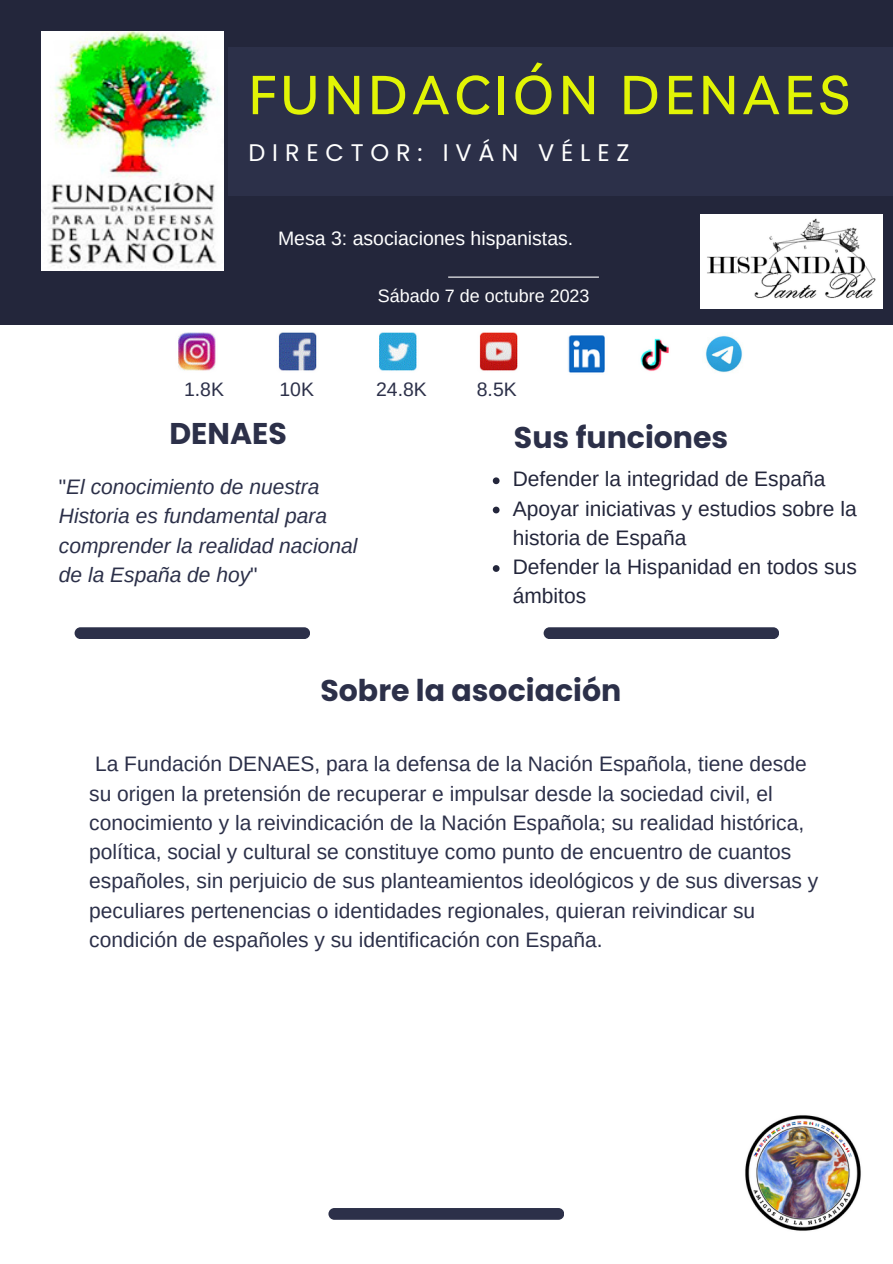
<style>
.page{position:relative;width:893px;height:1264px;background:#fff}
.page>*{position:absolute;margin:0;border:0;box-sizing:border-box;transform-origin:0 0}
.t1{font:500 54px "Livvic";letter-spacing:.085em;color:#e1f405}
.t2{font:700 30px "Poppins";color:#2c3049}
.t3{font:24px "Poppins";letter-spacing:.285em;color:#fff}
.t4{font:21px/29.2px "Arimo";color:#2c3049}
.t5{font:21px/29.2px "Arimo";color:#23263b}
.t6{font:italic 21px/29.2px "Arimo";color:#2c3049}
.t7{font:19.5px "Arimo";color:#fff}
.t8{font:19.5px "Arimo";color:#2c3049}
.t9{font:18px "Arimo";color:#fff}
.s1{font-style:normal}
</style>
<div class="page">
<div style="left:0;top:0;width:892px;height:325px;background:#23263b"></div>
<div style="left:228px;top:47px;width:664px;height:148px;background:#2c3049"></div>
<div style="left:75px;top:627px;width:235px;height:12px;background:#2c3049;border-radius:6px"></div>
<div style="left:328px;top:1207px;width:236px;height:12px;background:#2c3049;border-radius:6px"></div>
<hr style="left:448px;top:276px;width:151px;height:2px;background:#fff">
<div style="left:543px;top:627px;width:236px;height:12px;background:#2c3049;border-radius:6px"></div>
<img style="left:41px;top:31px;width:182px;height:239px">
<svg style="left:493px;top:477px;width:6px;height:7px"></svg>
<svg style="left:493px;top:506px;width:6px;height:7px"></svg>
<svg style="left:493px;top:565px;width:6px;height:7px"></svg>
<img style="left:178px;top:332px;width:491px;height:41px">
<img style="left:705px;top:335px;width:38px;height:37px">
<img style="left:700px;top:215px;width:182px;height:93px">
<img style="left:745px;top:1115px;width:116px;height:116px">
<p class="t1" style="left:248px;top:60px;width:602px">FUNDACIÓN DENAES</p>
<p class="t3" style="left:248px;top:136px;width:382px">DIRECTOR: IVÁN VÉLEZ</p>
<p class="t7" style="left:278px;top:227px;width:297px">Mesa 3: asociaciones hispanistas.</p>
<p class="t9" style="left:378px;top:286px;width:213px">Sábado 7 de octubre 2023</p>
<p class="t8" style="left:184px;top:379px;width:41px">1.8K</p>
<p class="t8" style="left:279px;top:379px;width:36px">10K</p>
<p class="t8" style="left:376px;top:379px;width:52px">24.8K</p>
<p class="t8" style="left:477px;top:379px;width:41px">8.5K</p>
<p class="t2" style="left:169px;top:412px;width:119px">DENAES</p>
<p class="t6" style="left:59px;top:472px;width:300px"><span class="s1">"</span>El conocimiento de nuestra<br>Historia es fundamental para comprender la realidad nacional de la España de hoy<span class="s1">"</span></p>
<p class="t2" style="left:514px;top:416px;width:216px">Sus funciones</p>
<p class="t5" style="left:512px;top:464px;width:314px">Defender la integridad de España</p>
<p class="t5" style="left:512px;top:493px;width:345px">Apoyar iniciativas y estudios sobre la historia de España</p>
<p class="t5" style="left:512px;top:552px;width:345px">Defender la Hispanidad en todos sus ámbitos</p>
<p class="t2" style="left:320px;top:669px;width:302px">Sobre la asociación</p>
<p class="t4" style="left:89px;top:749px;width:730px">La Fundación DENAES, para la defensa de la Nación Española, tiene desde su origen la pretensión de recuperar e impulsar desde la sociedad civil, el conocimiento y la reivindicación de la Nación Española; su realidad histórica, política, social y cultural se constituye como punto de encuentro de cuantos españoles, sin perjuicio de sus planteamientos ideológicos y de sus diversas y peculiares pertenencias o identidades regionales, quieran reivindicar su condición de españoles y su identificación con España.</p>
</div>
